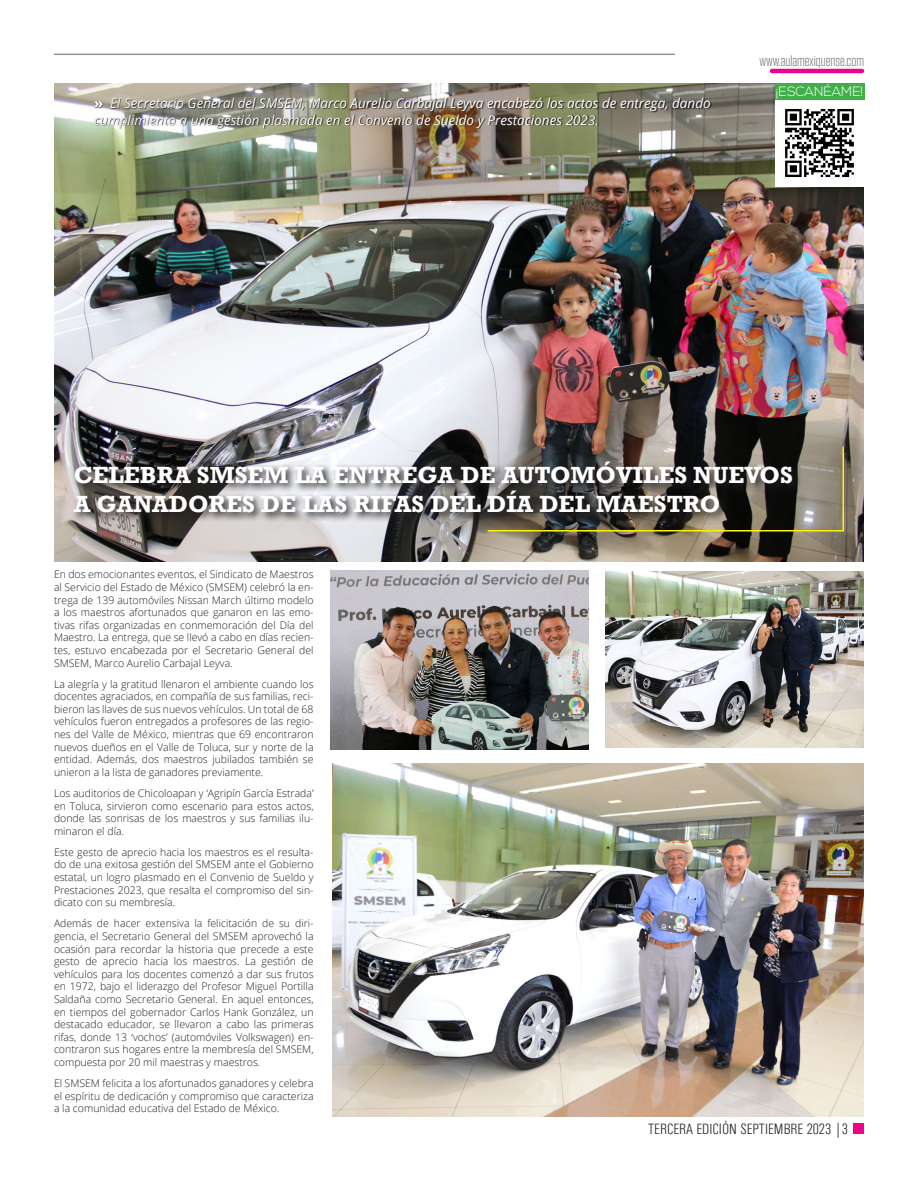
<style>
.page{position:relative;width:918px;height:1188px;background:#fff}
.page>*{position:absolute;margin:0;border:0;box-sizing:border-box;transform-origin:0 0}
.Cabeza{font:700 24px/28.8px "Rockwell";color:#fff}
.t1{font:300 condensed 15px "Univers";color:#231f20}
.t2{font:300 15px "Tungsten";color:#636366}
.Bajada{font:italic 13.5px/16.2px "Open Sans";color:#fff}
.t3{font:300 13.5px "Nexa";color:#fff}
.Cuerpo{font:300 10.5px/12.6px "Open Sans";color:#231f20;text-align:justify}
.s1{font-weight:800;font-style:normal}
</style>
<div class="page">
<hr style="left:772px;top:69px;width:90px;height:4px;background:#ed028c">
<hr style="left:54px;top:54px;width:621px;height:1px;background:#939598">
<div style="left:853px;top:1123px;width:11px;height:11px;background:#ed028c"></div>
<img style="left:54px;top:83px;width:810px;height:478px">
<img style="left:776px;top:100px;width:87px;height:87px">
<div style="left:775px;top:83px;width:89px;height:16px;background:#40ae49"></div>
<svg style="left:71px;top:458px;width:415px;height:65px;background:#737173"></svg>
<svg style="left:486px;top:445px;width:359px;height:87px;background:#504c42"></svg>
<img style="left:94px;top:98px;width:618px;height:31px">
<img style="left:332px;top:763px;width:532px;height:354px">
<img style="left:330px;top:570px;width:258px;height:179px">
<img style="left:605px;top:572px;width:259px;height:176px">
<p class="Bajada" style="left:94px;top:95px;width:618px"><span class="s1">»</span> El Secretario General del SMSEM, Marco Aurelio Carbajal Leyva encabezó los actos de entrega, dando cumplimiento a una gestión plasmada en el Convenio de Sueldo y Prestaciones 2023.</p>
<p class="t2" style="left:760px;top:53px;width:106px">www.aulamexiquense.com</p>
<p class="t3" style="left:776px;top:84px;width:89px">¡ESCANÉAME!</p>
<p class="Cabeza" style="left:74px;top:460px;width:721px">CELEBRA SMSEM LA ENTREGA DE AUTOMÓVILES NUEVOS<br>A GANADORES DE LAS RIFAS DEL DÍA DEL MAESTRO</p>
<p class="Cuerpo" style="left:54px;top:568px;width:261px">En dos emocionantes eventos, el Sindicato de Maestros al Servicio del Estado de México (SMSEM) celebró la en&shy;trega de 139 automóviles Nissan March último modelo a los maestros afortunados que ganaron en las emo&shy;tivas rifas organizadas en conmemoración del Día del Maestro. La entrega, que se llevó a cabo en días recien&shy;tes, estuvo encabezada por el Secretario General del SMSEM, Marco Aurelio Carbajal Leyva.</p>
<p class="Cuerpo" style="left:54px;top:677px;width:261px">La alegría y la gratitud llenaron el ambiente cuando los docentes agraciados, en compañía de sus familias, reci&shy;bieron las llaves de sus nuevos vehículos. Un total de 68 vehículos fueron entregados a profesores de las regio&shy;nes del Valle de México, mientras que 69 encontraron nuevos dueños en el Valle de Toluca, sur y norte de la entidad. Además, dos maestros jubilados también se unieron a la lista de ganadores previamente.</p>
<p class="Cuerpo" style="left:54px;top:787px;width:261px">Los auditorios de Chicoloapan y ‘Agripín García Estrada’ en Toluca, sirvieron como escenario para estos actos, donde las sonrisas de los maestros y sus familias ilu&shy;minaron el día.</p>
<p class="Cuerpo" style="left:54px;top:845px;width:261px">Este gesto de aprecio hacia los maestros es el resulta&shy;do de una exitosa gestión del SMSEM ante el Gobierno estatal, un logro plasmado en el Convenio de Sueldo y Prestaciones 2023, que resalta el compromiso del sin&shy;dicato con su membresía.</p>
<p class="Cuerpo" style="left:54px;top:917px;width:261px">Además de hacer extensiva la felicitación de su diri&shy;gencia, el Secretario General del SMSEM aprovechó la ocasión para recordar la historia que precede a este gesto de aprecio hacia los maestros. La gestión de vehículos para los docentes comenzó a dar sus frutos en 1972, bajo el liderazgo del Profesor Miguel Portilla Saldaña como Secretario General. En aquel entonces, en tiempos del gobernador Carlos Hank González, un destacado educador, se llevaron a cabo las primeras rifas, donde 13 ‘vochos’ (automóviles Volkswagen) en&shy;contraron sus hogares entre la membresía del SMSEM, compuesta por 20 mil maestras y maestros.</p>
<p class="Cuerpo" style="left:54px;top:1077px;width:261px">El SMSEM felicita a los afortunados ganadores y celebra el espíritu de dedicación y compromiso que caracteriza a la comunidad educativa del Estado de México.</p>
<p class="t1" style="left:648px;top:1120px;width:201px">TERCERA EDICIÓN SEPTIEMBRE 2023 |3</p>
</div>
